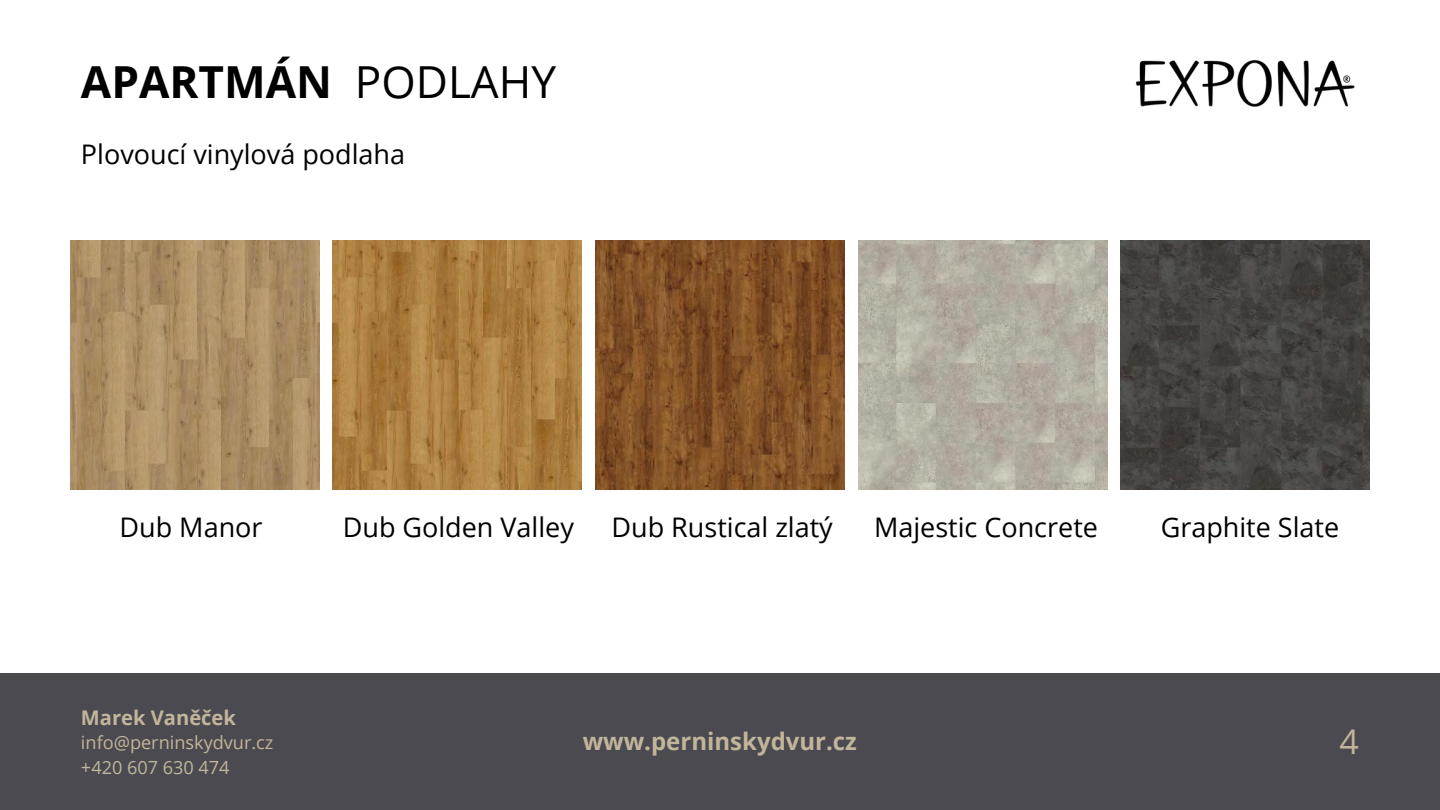
<style>
.page{position:relative;width:1440px;height:810px;background:#fff}
.page>*{position:absolute;margin:0;border:0;box-sizing:border-box;transform-origin:0 0}
.t1{font:700 44.2px "Open Sans";color:#000}
.t2{font:34px "Open Sans";color:#c3b59b}
.t3{font:27px "Open Sans";color:#000}
.t4{font:700 24px "Open Sans";color:#c3b59b}
.t5{font:700 20.2px "Open Sans";color:#c3b59b}
.t6{font:18.1px "Open Sans";color:#c3b59b}
.s1{font-weight:400}
</style>
<div class="page">
<img style="left:595px;top:240px;width:249px;height:249px">
<img style="left:70px;top:240px;width:249px;height:249px">
<img style="left:333px;top:240px;width:249px;height:249px">
<img style="left:858px;top:240px;width:249px;height:249px">
<img style="left:1121px;top:240px;width:249px;height:249px">
<img style="left:1136px;top:60px;width:219px;height:47px">
<div style="left:0;top:673px;width:1440px;height:137px;background:#4a4a50"></div>
<p class="t1" style="left:81px;top:50px;width:477px">APARTMÁN <span class="s1">PODLAHY</span></p>
<p class="t3" style="left:81px;top:135px;width:326px">Plovoucí vinylová podlaha</p>
<p class="t3" style="left:120px;top:508px;width:144px">Dub Manor</p>
<p class="t3" style="left:343px;top:508px;width:233px">Dub Golden Valley</p>
<p class="t3" style="left:611px;top:508px;width:223px">Dub Rustical zlatý</p>
<p class="t3" style="left:874px;top:508px;width:225px">Majestic Concrete</p>
<p class="t3" style="left:1161px;top:508px;width:180px">Graphite Slate</p>
<p class="t5" style="left:81px;top:703px;width:157px">Marek Vaněček</p>
<p class="t6" style="left:81px;top:730px;width:194px">info@perninskydvur.cz</p>
<p class="t6" style="left:81px;top:755px;width:150px">+420 607 630 474</p>
<p class="t4" style="left:583px;top:724px;width:276px">www.perninskydvur.cz</p>
<p class="t2" style="left:1340px;top:718px;width:21px">4</p>
</div>
